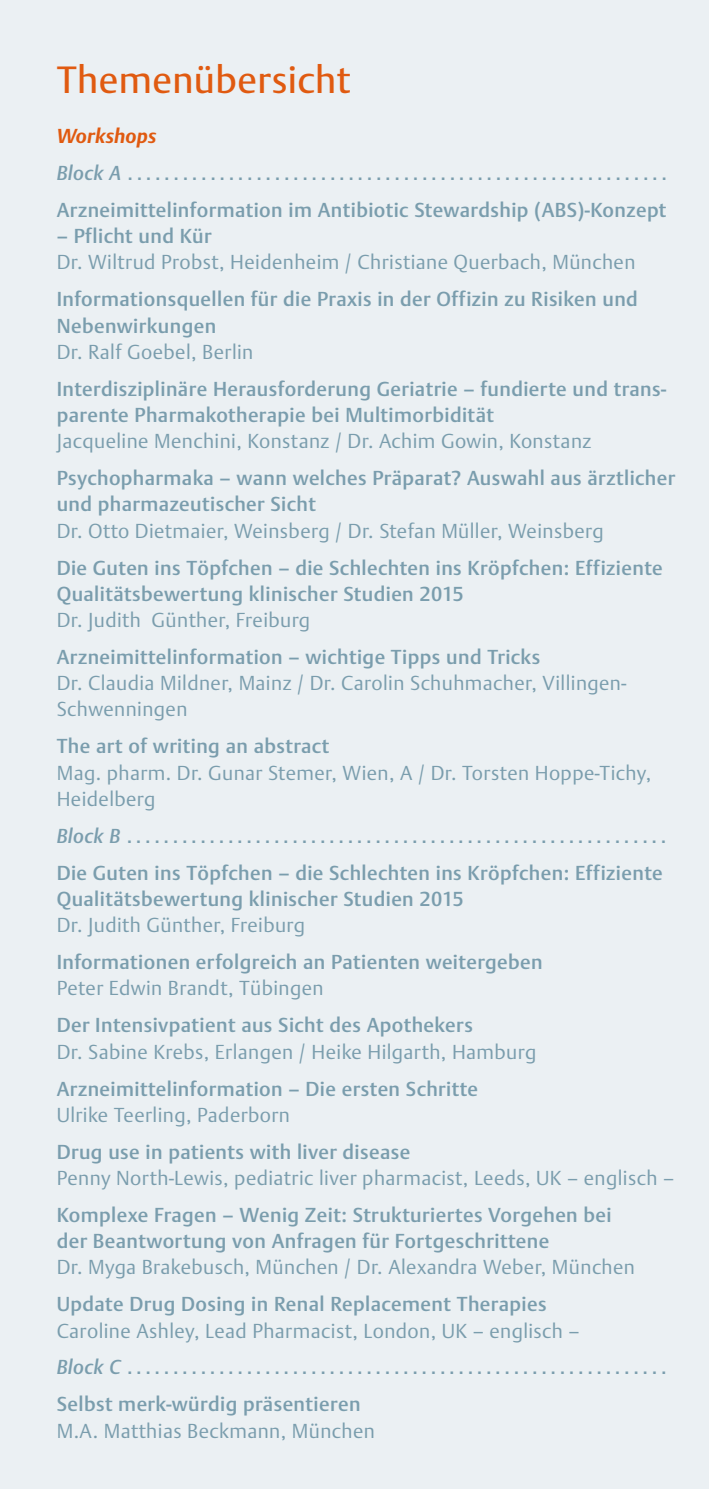
<style>
.page{position:relative;width:709px;height:1489px;background:#fff}
.page>*{position:absolute;margin:0;border:0;box-sizing:border-box;transform-origin:0 0}
.t1{font:37.5px "DTL Argo T";letter-spacing:.01em;color:#e05a10}
.t2{font:22.5px "Helvetica Neue";color:#7a9dad}
.t3{font:500 20px/26.2px "DTL Argo T";letter-spacing:.02em;color:#7a9dad}
.t4{font:300 20px/26.2px "DTL Argo T";letter-spacing:.02em;color:#7a9dad}
.t5{font:italic 700 20px "DTL Argo T";letter-spacing:.01em;color:#e05a10}
.s1{font-family:"DTL Argo T";font-weight:500;font-style:italic;font-size:20px}
</style>
<div class="page">
<div style="left:0;top:0;width:709px;height:1488px;background:#ebf0f3"></div>
<h1 class="t1" style="left:57px;top:57px;width:295px">Themenübersicht</h1>
<p class="t5" style="left:57px;top:124px;width:101px">Workshops</p>
<p class="t2" style="left:57px;top:159px;width:612px"><span class="s1">Block A</span> ...........................................................</p>
<p class="t3" style="left:57px;top:196px;width:611px">Arzneimittelinformation im Antibiotic Stewardship (ABS)-Konzept</p>
<p class="t3" style="left:57px;top:223px;width:156px">– Pflicht und Kür</p>
<p class="t4" style="left:57px;top:249px;width:580px">Dr. Wiltrud Probst, Heidenheim / Christiane Querbach, München</p>
<p class="t3" style="left:57px;top:286px;width:582px">Informationsquellen für die Praxis in der Offizin zu Risiken und<br>Nebenwirkungen</p>
<p class="t4" style="left:57px;top:338px;width:198px">Dr. Ralf Goebel, Berlin</p>
<p class="t3" style="left:57px;top:375px;width:611px">Interdisziplinäre Herausforderung Geriatrie – fundierte und trans&shy;parente Pharmakotherapie bei Multimorbidität</p>
<p class="t4" style="left:57px;top:428px;width:536px">Jacqueline Menchini, Konstanz / Dr. Achim Gowin, Konstanz</p>
<p class="t3" style="left:57px;top:465px;width:620px">Psychopharmaka – wann welches Präparat? Auswahl aus ärztlicher und pharmazeutischer Sicht</p>
<p class="t4" style="left:57px;top:517px;width:548px">Dr. Otto Dietmaier, Weinsberg / Dr. Stefan Müller, Weinsberg</p>
<p class="t3" style="left:57px;top:554px;width:607px">Die Guten ins Töpfchen – die Schlechten ins Kröpfchen: Effiziente<br>Qualitätsbewertung klinischer Studien 2015</p>
<p class="t4" style="left:57px;top:606px;width:255px">Dr. Judith Günther, Freiburg</p>
<p class="t3" style="left:57px;top:643px;width:485px">Arzneimittelinformation – wichtige Tipps und Tricks</p>
<p class="t4" style="left:57px;top:669px;width:571px">Dr. Claudia Mildner, Mainz / Dr. Carolin Schuhmacher, Villingen-<br>Schwenningen</p>
<p class="t3" style="left:57px;top:733px;width:274px">The art of writing an abstract</p>
<p class="t4" style="left:57px;top:759px;width:596px">Mag. pharm. Dr. Gunar Stemer, Wien, A / Dr. Torsten Hoppe-Tichy,<br>Heidelberg</p>
<p class="t2" style="left:57px;top:821px;width:611px"><span class="s1">Block B</span> ...........................................................</p>
<p class="t3" style="left:57px;top:859px;width:607px">Die Guten ins Töpfchen – die Schlechten ins Kröpfchen: Effiziente<br>Qualitätsbewertung klinischer Studien 2015</p>
<p class="t4" style="left:57px;top:911px;width:250px">Dr. Judith Günther, Freiburg</p>
<p class="t3" style="left:57px;top:948px;width:487px">Informationen erfolgreich an Patienten weitergeben</p>
<p class="t4" style="left:57px;top:975px;width:268px">Peter Edwin Brandt, Tübingen</p>
<p class="t3" style="left:57px;top:1011px;width:417px">Der Intensivpatient aus Sicht des Apothekers</p>
<p class="t4" style="left:57px;top:1038px;width:481px">Dr. Sabine Krebs, Erlangen / Heike Hilgarth, Hamburg</p>
<p class="t3" style="left:57px;top:1075px;width:423px">Arzneimittelinformation – Die ersten Schritte</p>
<p class="t4" style="left:57px;top:1101px;width:235px">Ulrike Teerling, Paderborn</p>
<p class="t3" style="left:57px;top:1138px;width:355px">Drug use in patients with liver disease</p>
<p class="t4" style="left:57px;top:1164px;width:619px">Penny North-Lewis, pediatric liver pharmacist, Leeds, UK – englisch –</p>
<p class="t3" style="left:57px;top:1201px;width:556px">Komplexe Fragen – Wenig Zeit: Strukturiertes Vorgehen bei der Beantwortung von Anfragen für Fortgeschrittene</p>
<p class="t4" style="left:57px;top:1253px;width:580px">Dr. Myga Brakebusch, München / Dr. Alexandra Weber, München</p>
<p class="t3" style="left:57px;top:1290px;width:491px">Update Drug Dosing in Renal Replacement Therapies</p>
<p class="t4" style="left:57px;top:1316px;width:524px">Caroline Ashley, Lead Pharmacist, London, UK – englisch –</p>
<p class="t2" style="left:57px;top:1352px;width:611px"><span class="s1">Block C</span> ...........................................................</p>
<p class="t3" style="left:57px;top:1390px;width:305px">Selbst merk-würdig präsentieren</p>
<p class="t4" style="left:57px;top:1416px;width:320px">M.A. Matthias Beckmann, München</p>
</div>
